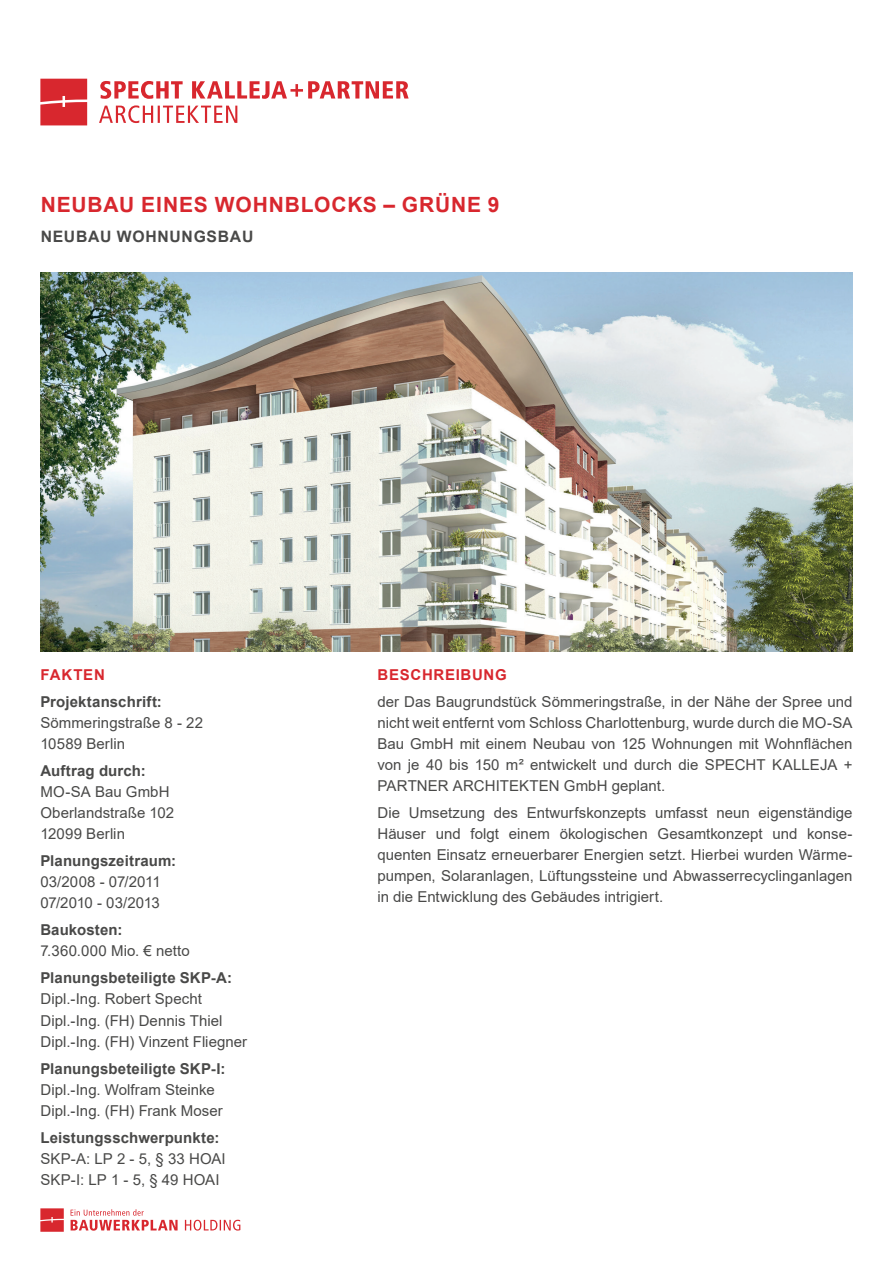
<style>
.page{position:relative;width:893px;height:1263px;background:#fff}
.page>*{position:absolute;margin:0;border:0;box-sizing:border-box;transform-origin:0 0}
.t1{font:700 21px "Arial";letter-spacing:.04em;color:#d8272e}
.t2{font:700 15.75px "Arial";letter-spacing:.045em;color:#494948}
.t3{font:15px/21px "Arial";letter-spacing:.005em;color:#494948}
.t4{font:700 15px "Arial";letter-spacing:.01em;color:#494948}
.t5{font:700 15px "Arial";letter-spacing:.045em;color:#d8272e}
</style>
<div class="page">
<svg style="left:40px;top:79px;width:47px;height:46px;background:#da363d"></svg>
<svg style="left:100px;top:81px;width:309px;height:18px"></svg>
<svg style="left:99px;top:105px;width:138px;height:18px"></svg>
<svg style="left:40px;top:1208px;width:24px;height:24px"></svg>
<svg style="left:185px;top:1220px;width:55px;height:10px"></svg>
<svg style="left:71px;top:1209px;width:107px;height:22px"></svg>
<img style="left:40px;top:273px;width:813px;height:378px">
<h1 class="t1" style="left:41px;top:190px;width:460px">NEUBAU EINES WOHNBLOCKS – GRÜNE 9</h1>
<p class="t2" style="left:41px;top:226px;width:214px">NEUBAU WOHNUNGSBAU</p>
<p class="t5" style="left:41px;top:665px;width:66px">FAKTEN</p>
<p class="t4" style="left:40px;top:692px;width:123px">Projektanschrift:</p>
<p class="t3" style="left:40px;top:713px;width:164px">Sömmeringstraße 8 - 22<br>10589 Berlin</p>
<p class="t4" style="left:40px;top:761px;width:107px">Auftrag durch:</p>
<p class="t3" style="left:40px;top:782px;width:135px">MO-SA Bau GmbH<br>Oberlandstraße 102<br>12099 Berlin</p>
<p class="t4" style="left:40px;top:851px;width:137px">Planungszeitraum:</p>
<p class="t3" style="left:40px;top:872px;width:122px">03/2008 - 07/2011<br>07/2010 - 03/2013</p>
<p class="t4" style="left:40px;top:920px;width:84px">Baukosten:</p>
<p class="t3" style="left:40px;top:941px;width:151px">7.360.000 Mio. € netto</p>
<p class="t4" style="left:40px;top:968px;width:193px">Planungsbeteiligte SKP-A:</p>
<p class="t3" style="left:40px;top:989px;width:208px">Dipl.-Ing. Robert Specht<br>Dipl.-Ing. (FH) Dennis Thiel<br>Dipl.-Ing. (FH) Vinzent Fliegner</p>
<p class="t4" style="left:40px;top:1058px;width:187px">Planungsbeteiligte SKP-I:</p>
<p class="t3" style="left:40px;top:1079px;width:184px">Dipl.-Ing. Wolfram Steinke<br>Dipl.-Ing. (FH) Frank Moser</p>
<p class="t4" style="left:40px;top:1127px;width:181px">Leistungsschwerpunkte:</p>
<p class="t3" style="left:40px;top:1148px;width:187px">SKP-A: LP 2 - 5, § 33 HOAI<br>SKP-I: LP 1 - 5, § 49 HOAI</p>
<p class="t5" style="left:378px;top:665px;width:131px">BESCHREIBUNG</p>
<p class="t3" style="left:377px;top:692px;width:477px;text-align:justify">der Das Baugrundstück Sömmeringstraße, in der Nähe der Spree und nicht weit entfernt vom Schloss Charlottenburg, wurde durch die MO-SA Bau GmbH mit einem Neubau von 125 Wohnungen mit Wohnflächen von je 40 bis 150 m² entwickelt und durch die SPECHT KALLEJA + PARTNER ARCHITEKTEN GmbH geplant.</p>
<p class="t3" style="left:377px;top:803px;width:477px;text-align:justify">Die Umsetzung des Entwurfskonzepts umfasst neun eigenständige Häuser und folgt einem ökologischen Gesamtkonzept und konse&shy;quenten Einsatz erneuerbarer Energien setzt. Hierbei wurden Wärme&shy;pumpen, Solaranlagen, Lüftungssteine und Abwasserrecyclinganlagen in die Entwicklung des Gebäudes intrigiert.</p>
</div>
